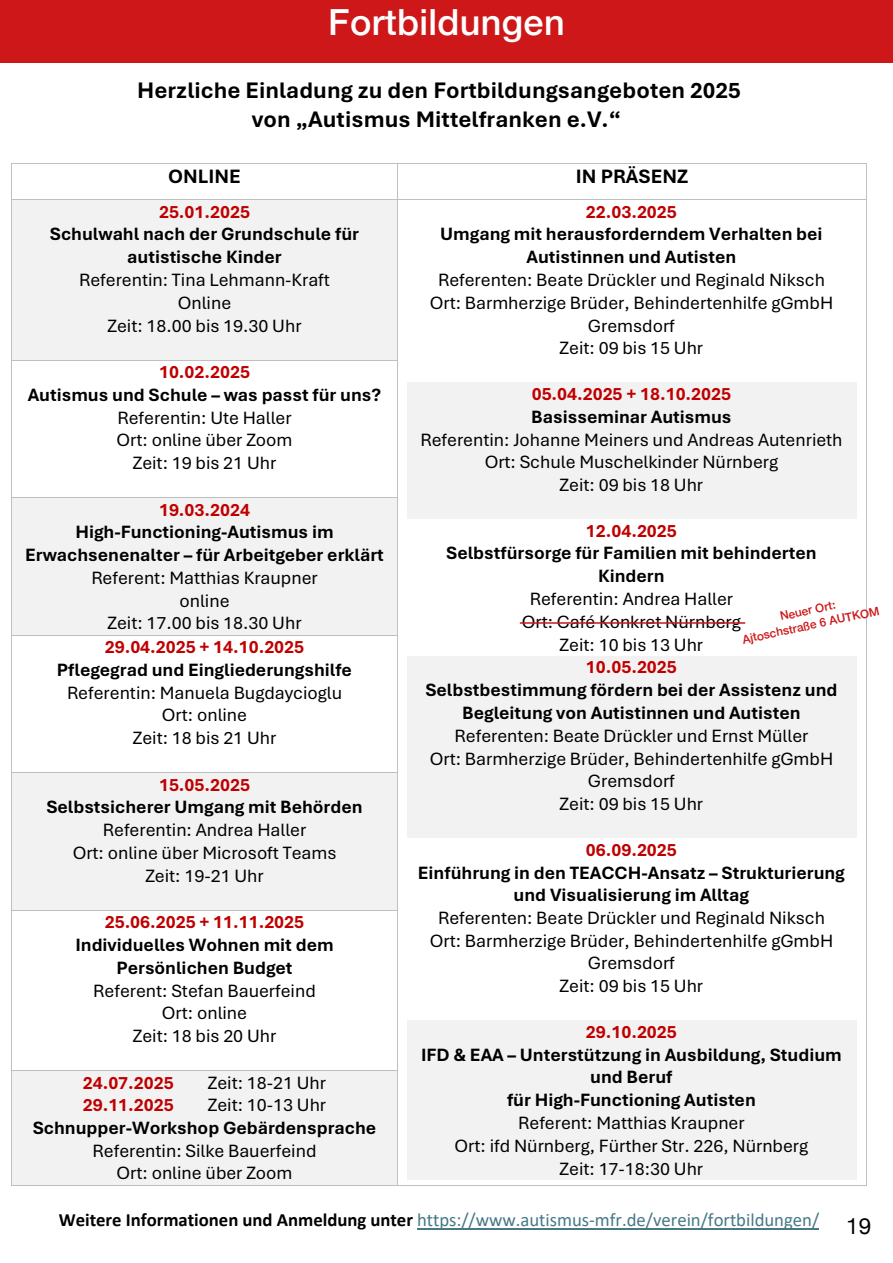
<style>
.page{position:relative;width:893px;height:1263px;background:#fff}
.page>*{position:absolute;margin:0;border:0;box-sizing:border-box;transform-origin:0 0}
.t1{font:500 36px "Helvetica Neue";letter-spacing:.01em;color:#fff}
.t2{font:700 23.55px/29px "Aptos";letter-spacing:.005em;color:#000;text-align:center}
.t3{font:22.5px "Helvetica Neue";color:#000}
.t4{font:700 20.4px "Aptos";color:#000}
.t5{font:18.75px/22.8px "Aptos";color:#000;text-align:center}
.t6{font:700 18.75px/22.8px "Aptos";color:#000;text-align:center}
.t7{font:700 18.75px "Aptos";color:#c00000}
.t8{font:18.75px "Calibri";color:#467886}
.t9{font:500 11.85px/14.9px "Helvetica Neue";color:#cd1719;text-align:center}
.s1{font-weight:700;color:#000}
</style>
<div class="page">
<div style="left:0;top:0;width:893px;height:63px;background:#cd1719"></div>
<hr style="left:12px;top:163px;width:385px;height:1px;background:#bfbfbf">
<hr style="left:398px;top:163px;width:468px;height:1px;background:#bfbfbf">
<hr style="left:11px;top:163px;width:1px;height:36px;background:#bfbfbf">
<hr style="left:397px;top:163px;width:1px;height:36px;background:#bfbfbf">
<hr style="left:866px;top:163px;width:1px;height:36px;background:#bfbfbf">
<div style="left:12px;top:200px;width:385px;height:160px;background:#f2f2f2"></div>
<div style="left:407px;top:383px;width:450px;height:136px;background:#f2f2f2"></div>
<div style="left:407px;top:656px;width:450px;height:182px;background:#f2f2f2"></div>
<div style="left:407px;top:1020px;width:450px;height:160px;background:#f2f2f2"></div>
<hr style="left:12px;top:199px;width:385px;height:1px;background:#bfbfbf">
<hr style="left:398px;top:199px;width:468px;height:1px;background:#bfbfbf">
<hr style="left:11px;top:200px;width:1px;height:160px;background:#bfbfbf">
<hr style="left:397px;top:200px;width:1px;height:160px;background:#bfbfbf">
<hr style="left:866px;top:200px;width:1px;height:160px;background:#bfbfbf">
<hr style="left:12px;top:360px;width:385px;height:1px;background:#bfbfbf">
<hr style="left:11px;top:361px;width:1px;height:136px;background:#bfbfbf">
<hr style="left:397px;top:361px;width:1px;height:136px;background:#bfbfbf">
<hr style="left:866px;top:361px;width:1px;height:136px;background:#bfbfbf">
<div style="left:12px;top:498px;width:385px;height:137px;background:#f2f2f2"></div>
<hr style="left:12px;top:497px;width:385px;height:1px;background:#bfbfbf">
<hr style="left:11px;top:498px;width:1px;height:137px;background:#bfbfbf">
<hr style="left:397px;top:498px;width:1px;height:137px;background:#bfbfbf">
<hr style="left:866px;top:498px;width:1px;height:137px;background:#bfbfbf">
<hr style="left:12px;top:635px;width:385px;height:1px;background:#bfbfbf">
<hr style="left:11px;top:635px;width:1px;height:137px;background:#bfbfbf">
<hr style="left:397px;top:635px;width:1px;height:137px;background:#bfbfbf">
<hr style="left:866px;top:635px;width:1px;height:137px;background:#bfbfbf">
<div style="left:12px;top:773px;width:385px;height:137px;background:#f2f2f2"></div>
<hr style="left:12px;top:772px;width:385px;height:1px;background:#bfbfbf">
<hr style="left:11px;top:773px;width:1px;height:137px;background:#bfbfbf">
<hr style="left:397px;top:773px;width:1px;height:137px;background:#bfbfbf">
<hr style="left:866px;top:773px;width:1px;height:137px;background:#bfbfbf">
<hr style="left:12px;top:910px;width:385px;height:1px;background:#bfbfbf">
<hr style="left:11px;top:911px;width:1px;height:159px;background:#bfbfbf">
<hr style="left:397px;top:911px;width:1px;height:159px;background:#bfbfbf">
<hr style="left:866px;top:911px;width:1px;height:159px;background:#bfbfbf">
<div style="left:12px;top:1071px;width:385px;height:114px;background:#f2f2f2"></div>
<hr style="left:12px;top:1070px;width:385px;height:1px;background:#bfbfbf">
<hr style="left:11px;top:1071px;width:1px;height:114px;background:#bfbfbf">
<hr style="left:12px;top:1185px;width:385px;height:1px;background:#bfbfbf">
<hr style="left:397px;top:1071px;width:1px;height:114px;background:#bfbfbf">
<hr style="left:398px;top:1185px;width:468px;height:1px;background:#bfbfbf">
<hr style="left:866px;top:1071px;width:1px;height:114px;background:#bfbfbf">
<hr style="left:417px;top:1228px;width:402px;height:1px;background:#467886">
<hr style="left:520px;top:622px;width:225px;height:2px;background:#cd1719">
<h1 class="t1" style="left:328px;top:-7px;width:238px">Fortbildungen</h1>
<p class="t2" style="left:137px;top:75px;width:605px">Herzliche Einladung zu den Fortbildungsangeboten 2025 von „Autismus Mittelfranken e.V.“</p>
<p class="t4" style="left:168px;top:162px;width:74px">ONLINE</p>
<p class="t4" style="left:576px;top:162px;width:114px">IN PRÄSENZ</p>
<p class="t7" style="left:159px;top:199px;width:92px">25.01.2025</p>
<p class="t6" style="left:50px;top:222px;width:311px">Schulwahl nach der Grundschule für autistische Kinder</p>
<p class="t5" style="left:79px;top:268px;width:252px">Referentin: Tina Lehmann-Kraft<br>Online<br>Zeit: 18.00 bis 19.30 Uhr</p>
<p class="t7" style="left:586px;top:199px;width:92px">22.03.2025</p>
<p class="t6" style="left:440px;top:222px;width:384px">Umgang mit herausforderndem Verhalten bei<br>Autistinnen und Autisten</p>
<p class="t5" style="left:430px;top:268px;width:405px">Referenten: Beate Drückler und Reginald Niksch<br>Ort: Barmherzige Brüder, Behindertenhilfe gGmbH<br>Gremsdorf<br>Zeit: 09 bis 15 Uhr</p>
<p class="t7" style="left:532px;top:381px;width:201px">05.04.2025 + 18.10.2025</p>
<p class="t6" style="left:531px;top:405px;width:202px">Basisseminar Autismus</p>
<p class="t5" style="left:420px;top:427px;width:424px">Referentin: Johanne Meiners und Andreas Autenrieth<br>Ort: Schule Muschelkinder Nürnberg<br>Zeit: 09 bis 18 Uhr</p>
<p class="t7" style="left:586px;top:517px;width:92px">12.04.2025</p>
<p class="t6" style="left:446px;top:541px;width:372px">Selbstfürsorge für Familien mit behinderten<br>Kindern</p>
<p class="t5" style="left:522px;top:587px;width:221px">Referentin: Andrea Haller<br>Ort: Café Konkret Nürnberg<br>Zeit: 10 bis 13 Uhr</p>
<p class="t7" style="left:586px;top:654px;width:92px">10.05.2025</p>
<p class="t6" style="left:425px;top:678px;width:414px">Selbstbestimmung fördern bei der Assistenz und<br>Begleitung von Autistinnen und Autisten</p>
<p class="t5" style="left:430px;top:723px;width:405px">Referenten: Beate Drückler und Ernst Müller<br>Ort: Barmherzige Brüder, Behindertenhilfe gGmbH<br>Gremsdorf<br>Zeit: 09 bis 15 Uhr</p>
<p class="t7" style="left:586px;top:837px;width:92px">06.09.2025</p>
<p class="t6" style="left:418px;top:860px;width:428px;line-height:22.4px">Einführung in den TEACCH-Ansatz – Strukturierung und Visualisierung im Alltag</p>
<p class="t5" style="left:430px;top:905px;width:405px">Referenten: Beate Drückler und Reginald Niksch<br>Ort: Barmherzige Brüder, Behindertenhilfe gGmbH<br>Gremsdorf<br>Zeit: 09 bis 15 Uhr</p>
<p class="t7" style="left:586px;top:1019px;width:92px">29.10.2025</p>
<p class="t6" style="left:421px;top:1042px;width:422px">IFD &amp; EAA – Unterstützung in Ausbildung, Studium und Beruf<br>für High-Functioning Autisten</p>
<p class="t5" style="left:455px;top:1111px;width:355px">Referent: Matthias Kraupner<br>Ort: ifd Nürnberg, Fürther Str. 226, Nürnberg<br>Zeit: 17-18:30 Uhr</p>
<p class="t7" style="left:159px;top:359px;width:92px">10.02.2025</p>
<p class="t6" style="left:28px;top:383px;width:355px">Autismus und Schule – was passt für uns?</p>
<p class="t5" style="left:117px;top:405px;width:177px">Referentin: Ute Haller<br>Ort: online über Zoom<br>Zeit: 19 bis 21 Uhr</p>
<p class="t7" style="left:159px;top:497px;width:92px">19.03.2024</p>
<p class="t6" style="left:25px;top:520px;width:360px">High-Functioning-Autismus im<br>Erwachsenenalter – für Arbeitgeber erklärt</p>
<p class="t5" style="left:91px;top:565px;width:228px">Referent: Matthias Kraupner online<br>Zeit: 17.00 bis 18.30 Uhr</p>
<p class="t7" style="left:105px;top:634px;width:201px">29.04.2025 + 14.10.2025</p>
<p class="t6" style="left:57px;top:657px;width:297px">Pflegegrad und Eingliederungshilfe</p>
<p class="t5" style="left:67px;top:680px;width:277px">Referentin: Manuela Bugdaycioglu<br>Ort: online<br>Zeit: 18 bis 21 Uhr</p>
<p class="t7" style="left:159px;top:772px;width:92px">15.05.2025</p>
<p class="t6" style="left:46px;top:795px;width:318px">Selbstsicherer Umgang mit Behörden</p>
<p class="t5" style="left:73px;top:818px;width:265px">Referentin: Andrea Haller<br>Ort: online über Microsoft Teams<br>Zeit: 19-21 Uhr</p>
<p class="t7" style="left:105px;top:909px;width:201px">25.06.2025 + 11.11.2025</p>
<p class="t6" style="left:75px;top:933px;width:260px">Individuelles Wohnen mit dem<br>Persönlichen Budget</p>
<p class="t5" style="left:93px;top:978px;width:224px">Referent: Stefan Bauerfeind<br>Ort: online<br>Zeit: 18 bis 20 Uhr</p>
<p class="t7" style="left:83px;top:1070px;width:92px">24.07.2025</p>
<p class="t5" style="left:208px;top:1070px;width:120px">Zeit: 18-21 Uhr</p>
<p class="t7" style="left:83px;top:1092px;width:92px">29.11.2025</p>
<p class="t5" style="left:208px;top:1093px;width:120px">Zeit: 10-13 Uhr</p>
<p class="t6" style="left:33px;top:1115px;width:345px">Schnupper-Workshop Gebärdensprache</p>
<p class="t5" style="left:93px;top:1138px;width:225px">Referentin: Silke Bauerfeind<br>Ort: online über Zoom</p>
<p class="t8" style="left:59px;top:1207px;width:762px"><span class="s1">Weitere Informationen und Anmeldung unter</span> https://www.autismus-mfr.de/verein/fortbildungen/</p>
<p class="t9" style="left:738px;top:617px;width:141px;rotate:-12deg">Neuer Ort:<br>Ajtoschstraße 6 AUTKOM</p>
<p class="t3" style="left:846px;top:1210px;width:27px">19</p>
</div>
